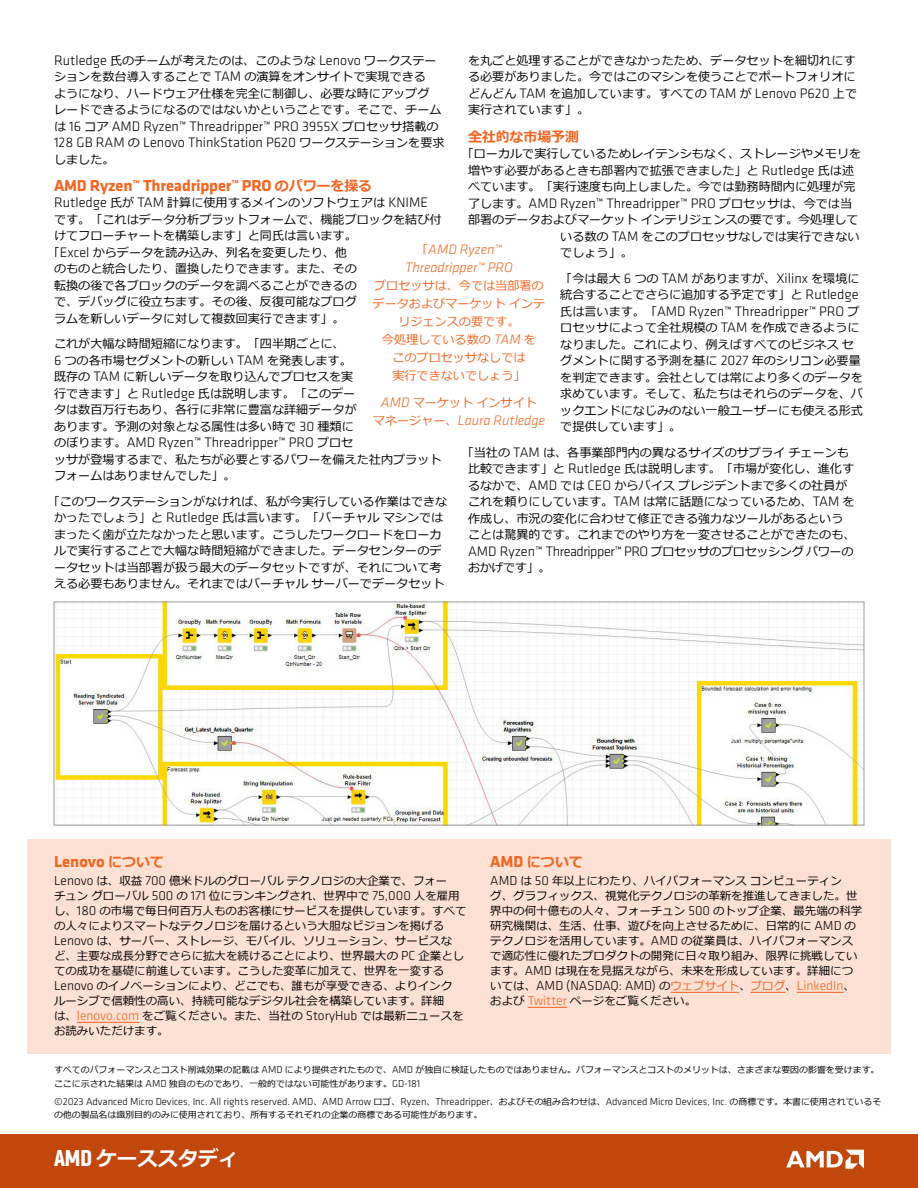
<style>
.page{position:relative;width:918px;height:1188px;background:#fff}
.page>*{position:absolute;margin:0;border:0;box-sizing:border-box;transform-origin:0 0}
.t1{font:700 20.4px "Meiryo";color:#fff}
.t2{font:700 16.5px "Klavika";letter-spacing:-.01em;color:#f26522}
.t3{font:300 14.25px/16.5px "Klavika";color:#000}
.t4{font:italic 300 14.25px/18px "Klavika";color:#f26522;text-align:center}
.t5{font:300 14.25px "Klavika";letter-spacing:-.03em;color:#000}
.t6{font:700 14.1px "Meiryo";letter-spacing:-.01em;color:#f26522}
.t7{font:300 13.5px "Klavika";color:#000}
.t8{font:12.15px/16.5px "Meiryo";color:#000}
.t9{font:12.15px/18px "Meiryo";color:#f26522;text-align:center}
.t10{font:11.55px/15px "Meiryo";color:#000}
.t11{font:300 10.5px "Klavika";color:#000}
.t12{font:8.85px/13.5px "Meiryo";color:#000}
.s1{font-family:"Klavika";font-weight:300;font-size:14.25px}
.s2{font-family:"Meiryo";font-weight:400;font-size:12.15px}
.s3{font-family:"Meiryo";font-size:14.1px}
.s4{font-family:"Meiryo";font-weight:400;font-style:normal;font-size:12.15px}
.s5{font-family:"Klavika";font-weight:300;font-style:italic;font-size:14.25px}
.s6{font-family:"Klavika";font-weight:300;font-size:13.5px}
.s7{font-family:"Klavika";font-weight:300;font-size:13.5px;color:#f26522}
.s8{font-family:"Klavika";font-size:16.5px}
.s9{font-family:"Meiryo";font-weight:400;font-size:11.55px}
.s10{font-family:"Meiryo";font-weight:400;font-size:11.55px;color:#f26522}
.s11{color:#f26522}
.s12{font-family:"Klavika";font-weight:300;font-size:10.5px}
.s13{font-family:"Meiryo";font-weight:400;font-size:8.85px}
.s14{font-family:"Klavika";font-stretch:condensed;font-size:24px}
</style>
<div class="page">
<img style="left:56px;top:604px;width:806px;height:219px">
<div style="left:54px;top:602px;width:810px;height:223px;border:1px solid #999"></div>
<div style="left:27px;top:839px;width:864px;height:215px;background:#fce0d3"></div>
<hr style="left:77px;top:1022px;width:62px;height:1px;background:#f26522">
<hr style="left:670px;top:992px;width:69px;height:1px;background:#f26522">
<hr style="left:751px;top:992px;width:34px;height:1px;background:#f26522">
<hr style="left:797px;top:992px;width:47px;height:1px;background:#f26522">
<hr style="left:528px;top:1007px;width:39px;height:1px;background:#f26522">
<div style="left:0;top:1134px;width:918px;height:54px;background:#c1470c"></div>
<svg style="left:786px;top:1150px;width:78px;height:19px"></svg>
<p class="t8" style="left:468px;top:53px;width:391px">を丸ごと処理することができなかったため、データセットを細切れにする必要がありました。今ではこのマシンを使うことでポートフォリオにどんどん <span class="s1">TAM</span> を追加しています。すべての <span class="s1">TAM</span> が <span class="s1">Lenovo P620</span> 上で実行されています」。</p>
<p class="t6" style="left:468px;top:127px;width:113px">全社的な市場予測</p>
<p class="t8" style="left:462px;top:146px;width:401px;text-align:center">「ローカルで実行しているためレイテンシもなく、ストレージやメモリを増やす必要があるときも部署内で拡張できました」と <span class="s1">Rutledge</span> 氏は述べています。「実行速度も向上しました。今では勤務時間内に処理が完</p>
<p class="t3" style="left:468px;top:195px;width:386px"><span class="s2">了します。</span>AMD Ryzen™ Threadripper™ PRO <span class="s2">プロセッサは、今では当</span></p>
<p class="t8" style="left:560px;top:212px;width:301px;text-align:justify;text-indent:-92px">部署のデータおよびマーケットインテリジェンスの要です。今処理している数の <span class="s1">TAM</span> をこのプロセッサなしでは実行できないでしょう」。</p>
<p class="t8" style="left:560px;top:271px;width:301px">「今は最大 <span class="s1">6</span> つの <span class="s1">TAM</span> がありますが、<span class="s1">Xilinx</span> を環境に統合することでさらに追加する予定です」と <span class="s1">Rutledge</span></p>
<p class="t3" style="left:560px;top:303px;width:301px"><span class="s2">氏は言います。「</span>AMD Ryzen™ Threadripper™ PRO <span class="s2">プ</span></p>
<p class="t8" style="left:560px;top:320px;width:304px">ロセッサによって全社規模の <span class="s1">TAM</span> を作成できるようになりました。これにより、例えばすべてのビジネスセグメントに関する予測を基に <span class="s1">2027</span> 年のシリコン必要量を判定できます。会社としては常により多くのデータを求めています。そして、私たちはそれらのデータを、バックエンドになじみのない一般ユーザーにも使える形式で提供しています」。</p>
<p class="t8" style="left:462px;top:445px;width:395px;text-align:center">「当社の <span class="s1">TAM</span> は、各事業部門内の異なるサイズのサプライチェーンも比較できます」と <span class="s1">Rutledge</span> 氏は説明します。「市場が変化し、進化するなかで、<span class="s1">AMD</span> では <span class="s1">CEO</span> からバイスプレジデントまで多くの社員がこれを頼りにしています。<span class="s1">TAM</span> は常に話題になっているため、<span class="s1">TAM</span> を作成し、市況の変化に合わせて修正できる強力なツールがあるという<br>ことは驚異的です。これまでのやり方を一変させることができたのも、</p>
<p class="t5" style="left:468px;top:542px;width:387px">AMD Ryzen™ Threadripper™ PRO <span class="s2">プロセッサのプロセッシングパワーの</span></p>
<p class="t8" style="left:468px;top:560px;width:84px">おかげです」。</p>
<p class="t8" style="left:54px;top:53px;width:389px"><span class="s1">Rutledge</span> 氏のチームが考えたのは、このような <span class="s1">Lenovo</span> ワークステーションを数台導入することで <span class="s1">TAM</span> の演算をオンサイトで実現できる<br>ようになり、ハードウェア仕様を完全に制御し、必要な時にアップグレードできるようになるのではないかということです。そこで、チーム</p>
<p class="t3" style="left:54px;top:118px;width:392px"><span class="s2">は</span> 16 <span class="s2">コア</span> AMD Ryzen™ Threadripper™ PRO 3955X <span class="s2">プロセッサ搭載の<br></span>128 GB RAM <span class="s2">の</span> Lenovo ThinkStation P620 <span class="s2">ワークステーションを要求</span></p>
<p class="t8" style="left:54px;top:152px;width:62px">しました。</p>
<p class="t2" style="left:54px;top:174px;width:320px">AMD Ryzen™ Threadripper™ PRO <span class="s3">のパワーを操る</span></p>
<p class="t8" style="left:54px;top:195px;width:376px"><span class="s1">Rutledge</span> 氏が <span class="s1">TAM</span> 計算に使用するメインのソフトウェアは <span class="s1">KNIME</span></p>
<p class="t8" style="left:54px;top:212px;width:389px">です。「これはデータ分析プラットフォームで、機能ブロックを結び付</p>
<p class="t8" style="left:54px;top:228px;width:304px">けてフローチャートを構築します」と同氏は言います。</p>
<p class="t8" style="left:48px;top:245px;width:301px">「<span class="s1">Excel</span> からデータを読み込み、列名を変更したり、他</p>
<p class="t8" style="left:54px;top:261px;width:304px">のものと統合したり、置換したりできます。また、その</p>
<p class="t8" style="left:54px;top:278px;width:304px">転換の後で各ブロックのデータを調べることができるの</p>
<p class="t8" style="left:54px;top:294px;width:304px">で、デバッグに役立ちます。その後、反復可能なプログ</p>
<p class="t8" style="left:54px;top:311px;width:292px">ラムを新しいデータに対して複数回実行できます」。</p>
<p class="t8" style="left:54px;top:336px;width:304px">これが大幅な時間短縮になります。「四半期ごとに、<br><span class="s1">6</span> つの各市場セグメントの新しい <span class="s1">TAM</span> を発表します。既存の <span class="s1">TAM</span> に新しいデータを取り込んでプロセスを実行できます」と <span class="s1">Rutledge</span> 氏は説明します。「このデータは数百万行もあり、各行に非常に豊富な詳細データがあります。予測の対象となる属性は多い時で <span class="s1">30</span> 種類に</p>
<p class="t3" style="left:54px;top:434px;width:301px"><span class="s2">のぼります。</span>AMD Ryzen™ Threadripper™ PRO <span class="s2">プロセ</span></p>
<p class="t8" style="left:54px;top:452px;width:389px">ッサが登場するまで、私たちが必要とするパワーを備えた社内プラットフォームはありませんでした」。</p>
<p class="t8" style="left:48px;top:494px;width:401px;text-align:center">「このワークステーションがなければ、私が今実行している作業はできなかったでしょう」と <span class="s1">Rutledge</span> 氏は言います。「バーチャルマシンではまったく歯が立たなかったと思います。こうしたワークロードをローカルで実行することで大幅な時間短縮ができました。データセンターのデータセットは当部署が扱う最大のデータセットですが、それについて考える必要もありません。それまではバーチャルサーバーでデータセット</p>
<p class="t4" style="left:405px;top:240px;width:109px"><span class="s4">「</span>AMD Ryzen™<br>Threadripper™ PRO</p>
<p class="t9" style="left:373px;top:277px;width:174px">プロセッサは、今では当部署のデータおよびマーケットインテリジェンスの要です。<br>今処理している数の <span class="s5">TAM</span> を<br>このプロセッサなしでは<br>実行できないでしょう」</p>
<p class="t9" style="left:381px;top:394px;width:157px"><span class="s5">AMD</span> マーケットインサイト</p>
<p class="t4" style="left:373px;top:411px;width:174px"><span class="s4">マネージャー、</span>Laura Rutledge</p>
<p class="t2" style="left:54px;top:850px;width:112px">Lenovo <span class="s3">について</span></p>
<p class="t10" style="left:54px;top:874px;width:414px"><span class="s6">Lenovo</span> は、収益 <span class="s6">700</span> 億米ドルのグローバルテクノロジの大企業で、フォー<br>チュングローバル <span class="s6">500</span> の <span class="s6">171</span> 位にランキングされ、世界中で <span class="s6">75,000</span> 人を雇用し、<span class="s6">180</span> の市場で毎日何百万人ものお客様にサービスを提供しています。すべての人々によりスマートなテクノロジを届けるという大胆なビジョンを掲げる<span class="s6">Lenovo</span> は、サーバー、ストレージ、モバイル、ソリューション、サービスなど、主要な成長分野でさらに拡大を続けることにより、世界最大の <span class="s6">PC</span> 企業としての成功を基礎に前進しています。こうした変革に加えて、世界を一変する<span class="s6">Lenovo</span> のイノベーションにより、どこでも、誰もが享受できる、よりインクルーシブで信頼性の高い、持続可能なデジタル社会を構築しています。詳細<br>は、<span class="s7">lenovo.com</span> をご覧ください。また、当社の <span class="s6">StoryHub</span> では最新ニュースをお読みいただけます。</p>
<p class="t6" style="left:490px;top:852px;width:94px"><span class="s8">AMD</span> について</p>
<p class="t10" style="left:490px;top:874px;width:373px"><span class="s6">AMD</span> は <span class="s6">50</span> 年以上にわたり、ハイパフォーマンスコンピューティン<br>グ、グラフィックス、視覚化テクノロジの革新を推進してきました。世界中の何十億もの人々、フォーチュン <span class="s6">500</span> のトップ企業、最先端の科学研究機関は、生活、仕事、遊びを向上させるために、日常的に <span class="s6">AMD</span> のテクノロジを活用しています。<span class="s6">AMD</span> の従業員は、ハイパフォーマンスで適応性に優れたプロダクトの開発に日々取り組み、限界に挑戦しています。<span class="s6">AMD</span> は現在を見据えながら、未来を形成しています。詳細につ</p>
<p class="t7" style="left:490px;top:977px;width:366px"><span class="s9">いては、</span>AMD (NASDAQ: AMD) <span class="s9">の</span><span class="s10">ウェブサイト</span><span class="s9">、</span><span class="s10">ブログ</span><span class="s9">、</span><span class="s11">LinkedIn</span><span class="s9">、</span></p>
<p class="t10" style="left:490px;top:994px;width:207px">および <span class="s7">Twitter</span> ページをご覧ください。</p>
<p class="t12" style="left:54px;top:1064px;width:827px">すべてのパフォーマンスとコスト削減効果の記載は <span class="s12">AMD</span> により提供されたもので、<span class="s12">AMD</span> が独自に検証したものではありません。パフォーマンスとコストのメリットは、さまざまな要因の影響を受けます。ここに示された結果は <span class="s12">AMD</span> 独自のものであり、一般的ではない可能性があります。<span class="s12">GD-181</span></p>
<p class="t11" style="left:54px;top:1095px;width:829px">©2023 Advanced Micro Devices, Inc. All rights reserved. AMD<span class="s13">、</span>AMD Arrow <span class="s13">ロゴ、</span>Ryzen<span class="s13">、</span>Threadripper<span class="s13">、およびその組み合わせは、</span>Advanced Micro Devices, Inc. <span class="s13">の商標です。本書に使用されているそ</span></p>
<p class="t12" style="left:54px;top:1109px;width:430px">の他の製品名は識別目的のみに使用されており、所有するそれぞれの企業の商標である可能性があります。</p>
<p class="t1" style="left:54px;top:1144px;width:187px"><span class="s14">AMD</span> ケーススタディ</p>
</div>
